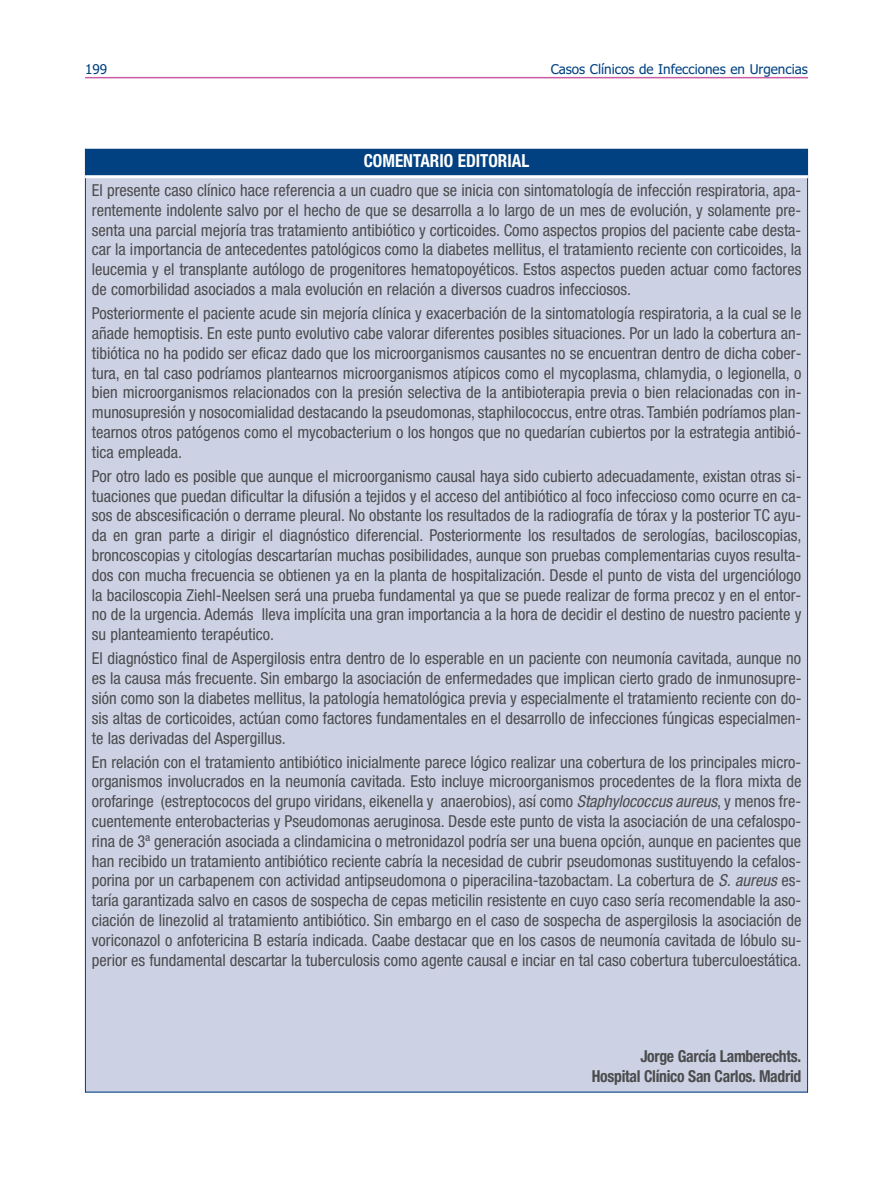
<style>
.page{position:relative;width:893px;height:1191px;background:#fff}
.page>*{position:absolute;margin:0;border:0;box-sizing:border-box;transform-origin:0 0}
.t1{font:700 condensed 18px "Helvetica Neue";color:#fff;scale:.95 1}
.t2{font:condensed 16.5px/19.8px "Helvetica Neue";color:#4b4c4d;text-align:justify}
.t3{font:700 condensed 16.5px/19.8px "Helvetica Neue";letter-spacing:-.02em;color:#4b4c4d;text-align:right;scale:.95 1}
.t4{font:13.5px "Tahoma";color:#014181}
.s1{font-style:italic}
</style>
<div class="page">
<hr style="left:85px;top:77px;width:723px;height:1px;background:#ca5da3">
<div style="left:85px;top:149px;width:722px;height:28px;background:#014181"></div>
<div style="left:85px;top:177px;width:722px;height:915px;background:#cdd1e4"></div>
<hr style="left:85px;top:149px;width:1px;height:943px;background:#014181">
<hr style="left:807px;top:149px;width:1px;height:943px;background:#014181">
<hr style="left:85px;top:175px;width:723px;height:3px;background:#fff">
<hr style="left:85px;top:1091px;width:723px;height:1px;background:#014181">
<p class="t4" style="left:85px;top:62px;width:24px">199</p>
<p class="t4" style="left:551px;top:62px;width:259px">Casos Clínicos de Infecciones en Urgencias</p>
<p class="t1" style="left:364px;top:154px;width:176px">COMENTARIO EDITORIAL</p>
<p class="t2" style="left:92px;top:182px;width:711px">El presente caso clínico hace referencia a un cuadro que se inicia con sintomatología de infección respiratoria, apa&shy;rentemente indolente salvo por el hecho de que se desarrolla a lo largo de un mes de evolución, y solamente pre&shy;senta una parcial mejoría tras tratamiento antibiótico y corticoides. Como aspectos propios del paciente cabe desta&shy;car la importancia de antecedentes patológicos como la diabetes mellitus, el tratamiento reciente con corticoides, la leucemia y el transplante autólogo de progenitores hematopoyéticos. Estos aspectos pueden actuar como factores de comorbilidad asociados a mala evolución en relación a diversos cuadros infecciosos.</p>
<p class="t2" style="left:92px;top:305px;width:711px">Posteriormente el paciente acude sin mejoría clínica y exacerbación de la sintomatología respiratoria, a la cual se le añade hemoptisis. En este punto evolutivo cabe valorar diferentes posibles situaciones. Por un lado la cobertura an&shy;tibiótica no ha podido ser eficaz dado que los microorganismos causantes no se encuentran dentro de dicha cober&shy;tura, en tal caso podríamos plantearnos microorganismos atípicos como el mycoplasma, chlamydia, o legionella, o bien microorganismos relacionados con la presión selectiva de la antibioterapia previa o bien relacionadas con in&shy;munosupresión y nosocomialidad destacando la pseudomonas, staphilococcus, entre otras. También podríamos plan&shy;tearnos otros patógenos como el mycobacterium o los hongos que no quedarían cubiertos por la estrategia antibió&shy;tica empleada.</p>
<p class="t2" style="left:92px;top:467px;width:711px">Por otro lado es posible que aunque el microorganismo causal haya sido cubierto adecuadamente, existan otras si&shy;tuaciones que puedan dificultar la difusión a tejidos y el acceso del antibiótico al foco infeccioso como ocurre en ca&shy;sos de abscesificación o derrame pleural. No obstante los resultados de la radiografía de tórax y la posterior TC ayu&shy;da en gran parte a dirigir el diagnóstico diferencial. Posteriormente los resultados de serologías, baciloscopias, broncoscopias y citologías descartarían muchas posibilidades, aunque son pruebas complementarias cuyos resulta&shy;dos con mucha frecuencia se obtienen ya en la planta de hospitalización. Desde el punto de vista del urgenciólogo la baciloscopia Ziehl-Neelsen será una prueba fundamental ya que se puede realizar de forma precoz y en el entor&shy;no de la urgencia. Además lleva implícita una gran importancia a la hora de decidir el destino de nuestro paciente y su planteamiento terapéutico.</p>
<p class="t2" style="left:92px;top:650px;width:711px">El diagnóstico final de Aspergilosis entra dentro de lo esperable en un paciente con neumonía cavitada, aunque no es la causa más frecuente. Sin embargo la asociación de enfermedades que implican cierto grado de inmunosupre&shy;sión como son la diabetes mellitus, la patología hematológica previa y especialmente el tratamiento reciente con do&shy;sis altas de corticoides, actúan como factores fundamentales en el desarrollo de infecciones fúngicas especialmen&shy;te las derivadas del Aspergillus.</p>
<p class="t2" style="left:92px;top:753px;width:711px">En relación con el tratamiento antibiótico inicialmente parece lógico realizar una cobertura de los principales micro&shy;organismos involucrados en la neumonía cavitada. Esto incluye microorganismos procedentes de la flora mixta de orofaringe (estreptococos del grupo viridans, eikenella y anaerobios), así como <span class="s1">Staphylococcus aureus</span>, y menos fre&shy;cuentemente enterobacterias y Pseudomonas aeruginosa. Desde este punto de vista la asociación de una cefalospo&shy;rina de 3ª generación asociada a clindamicina o metronidazol podría ser una buena opción, aunque en pacientes que han recibido un tratamiento antibiótico reciente cabría la necesidad de cubrir pseudomonas sustituyendo la cefalos&shy;porina por un carbapenem con actividad antipseudomona o piperacilina-tazobactam. La cobertura de <span class="s1">S. aureus</span> es&shy;taría garantizada salvo en casos de sospecha de cepas meticilin resistente en cuyo caso sería recomendable la aso&shy;ciación de linezolid al tratamiento antibiótico. Sin embargo en el caso de sospecha de aspergilosis la asociación de voriconazol o anfotericina B estaría indicada. Caabe destacar que en los casos de neumonía cavitada de lóbulo su&shy;perior es fundamental descartar la tuberculosis como agente causal e inciar en tal caso cobertura tuberculoestática.</p>
<p class="t3" style="left:592px;top:1047px;width:222px">Jorge García Lamberechts.<br>Hospital Clínico San Carlos. Madrid</p>
</div>
